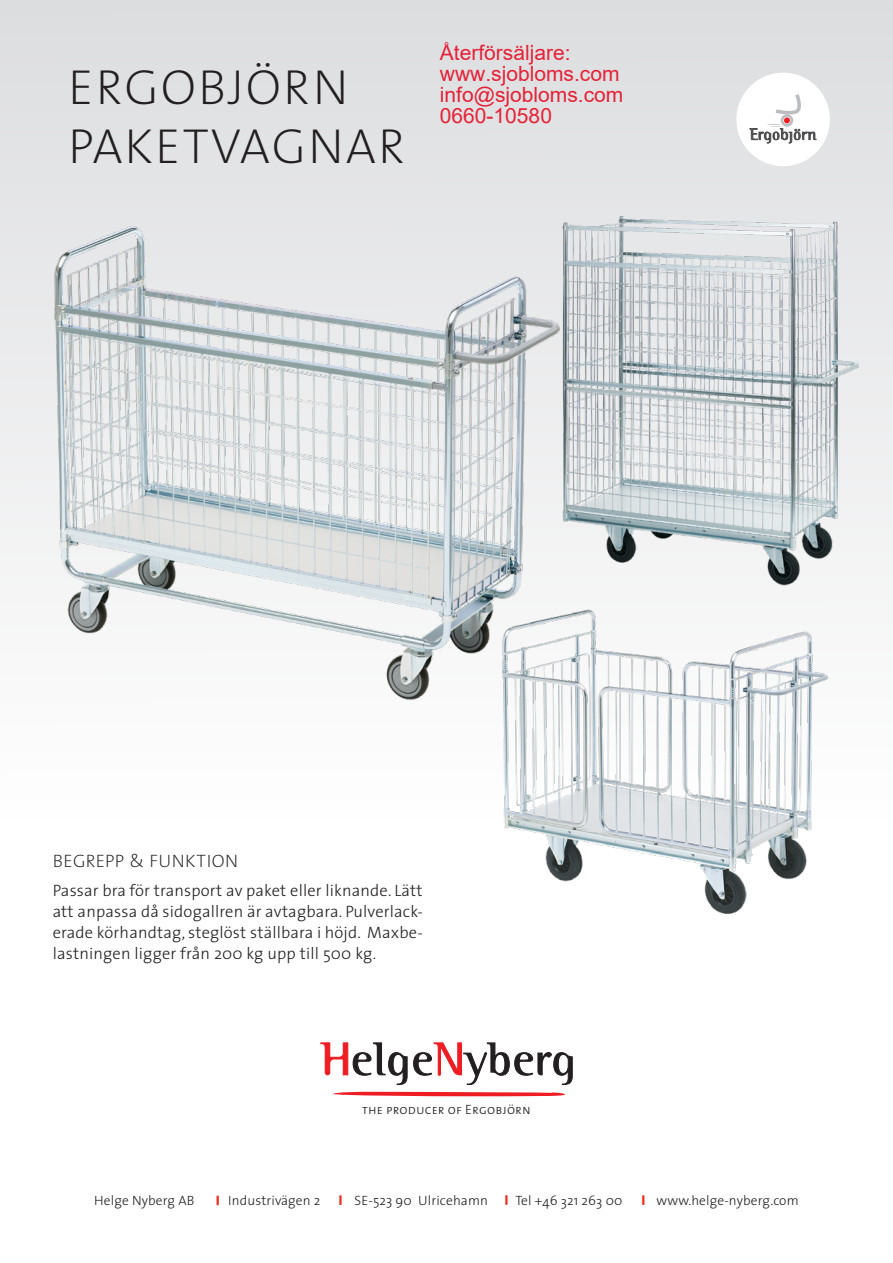
<style>
.page{position:relative;width:893px;height:1263px;background:#fff}
.page>*{position:absolute;margin:0;border:0;box-sizing:border-box;transform-origin:0 0}
.Rubrik{font:200 49.5px "The Sans";letter-spacing:.04em;color:#231f20}
.t1{font:21px/21px "Arial";color:#e52237}
.Produktnamn_1{font:200 18px "The Sans";letter-spacing:.02em;color:#231f20}
.t2{font:300 16.5px/21px "The Sans";letter-spacing:.01em;color:#231f20;text-align:justify}
.t3{font:300 13.5px "The Sans";letter-spacing:.01em;color:#231f20}
.t4{font:13.5px "The Sans Light Caps";letter-spacing:.01em;color:#231f20}
</style>
<div class="page">
<div style="left:0;top:0;width:893px;height:819px;background:linear-gradient(to bottom,#dcdddf,#fefefe)"></div>
<div style="left:736px;top:73px;width:94px;height:93px;background:#fff;border-radius:50%"></div>
<svg style="left:750px;top:94px;width:66px;height:49px"></svg>
<svg style="left:320px;top:1042px;width:253px;height:43px"></svg>
<svg style="left:333px;top:1092px;width:232px;height:4px"></svg>
<img style="left:562px;top:217px;width:296px;height:368px">
<img style="left:54px;top:227px;width:505px;height:478px">
<img style="left:501px;top:610px;width:328px;height:304px">
<svg style="left:217px;top:1196px;width:2px;height:9px"></svg>
<svg style="left:339px;top:1195px;width:3px;height:10px"></svg>
<svg style="left:505px;top:1195px;width:2px;height:10px"></svg>
<svg style="left:642px;top:1195px;width:2px;height:10px"></svg>
<p class="Rubrik" style="left:68px;top:47px;width:282px">ERGOBJÖRN</p>
<p class="Rubrik" style="left:68px;top:105px;width:338px">PAKETVAGNAR</p>
<p class="t1" style="left:440px;top:42px;width:185px">Återförsäljare: www.sjobloms.com info@sjobloms.com<br>0660-10580</p>
<p class="Produktnamn_1" style="left:53px;top:846px;width:187px">BEGREPP &amp; FUNKTION</p>
<p class="t2" style="left:53px;top:879px;width:371px">Passar bra för transport av paket eller liknande. Lätt att anpassa då sidogallren är avtagbara. Pulverlack&shy;erade körhandtag, steglöst ställbara i höjd. Maxbe&shy;lastningen ligger från 200 kg upp till 500 kg.</p>
<p class="t4" style="left:362px;top:1099px;width:170px">the producer of Ergobjörn</p>
<p class="t3" style="left:94px;top:1189px;width:101px">Helge Nyberg AB</p>
<p class="t3" style="left:228px;top:1189px;width:94px">Industrivägen 2</p>
<p class="t3" style="left:354px;top:1189px;width:135px">SE-523 90 Ulricehamn</p>
<p class="t3" style="left:515px;top:1189px;width:109px">Tel +46 321 263 00</p>
<p class="t3" style="left:656px;top:1189px;width:144px">www.helge-nyberg.com</p>
</div>
